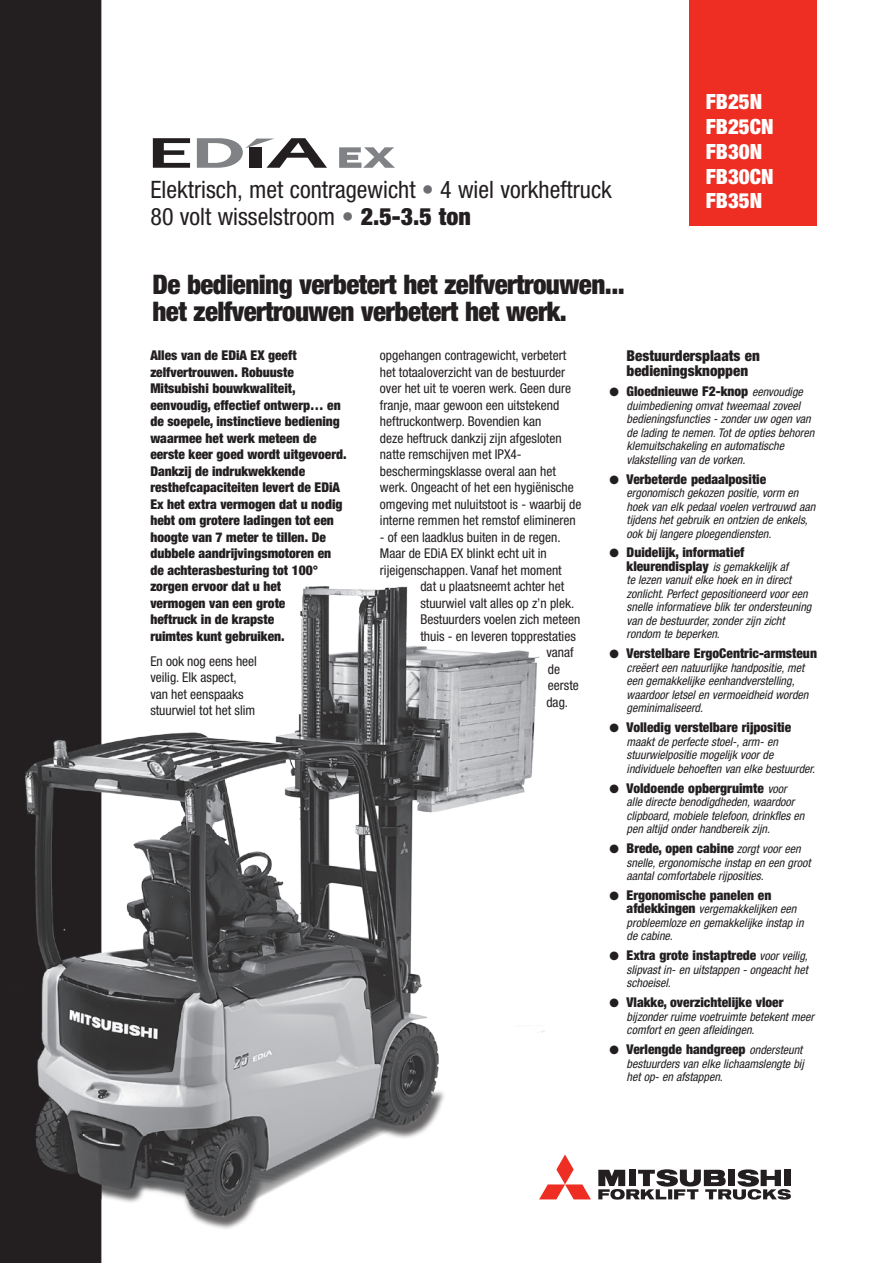
<style>
.page{position:relative;width:893px;height:1263px;background:#fff}
.page>*{position:absolute;margin:0;border:0;box-sizing:border-box;transform-origin:0 0}
.t1{font:900 condensed 27px/27px "Helvetica Neue LT Std";letter-spacing:-.02em;color:#231f20}
.t2{font:condensed 24px/27.3px "Helvetica Neue LT Std";color:#231f20}
.t3{font:900 condensed 21px/24.8px "Helvetica Neue LT Std";color:#fff;text-align:justify}
.t4{font:900 condensed 15px/15px "Helvetica Neue LT Std";color:#231f20}
.t5{font:900 condensed 13.5px/16.5px "Helvetica Neue LT Std";color:#231f20}
.t6{font:condensed 13.5px/16.5px "Helvetica Neue LT Std";color:#231f20}
.t7{font:italic condensed 12px/13.5px "Helvetica Neue LT Std";color:#231f20}
.s1{color:#6c6d70}
.s2{font-weight:900;color:#6c6d70}
.s3{font-weight:900}
.s4{font-weight:400;font-style:italic;font-size:12px}
.s5{font-weight:900;font-style:normal;font-size:13.5px}
</style>
<div class="page">
<svg style="left:544px;top:1154px;width:47px;height:45px"></svg>
<svg style="left:598px;top:1169px;width:193px;height:30px"></svg>
<div style="left:689px;top:0;width:127px;height:225px;background:#ee2e22"></div>
<img style="left:0;top:0;width:544px;height:1263px">
<h2 class="t2" style="left:151px;top:176px;width:463px">Elektrisch, met contragewicht <span class="s1">•</span> 4 wiel vorkheftruck<br>80 volt wisselstroom <span class="s2">•</span> <span class="s3">2.5-3.5 ton</span></h2>
<h1 class="t1" style="left:152px;top:270px;width:474px">De bediening verbetert het zelfvertrouwen... het zelfvertrouwen verbetert het werk.</h1>
<h3 class="t3" style="left:706px;top:89px;width:69px;text-align:left">FB25N<br>FB25CN<br>FB30N<br>FB30CN<br>FB35N</h3>
<h3 class="t3" style="left:706px;top:139px;width:82px">P V20N2<br>P V20 D P F25N2</h3>
<p class="t5" style="left:150px;top:347px;width:198px">Alles van de EDiA EX geeft zelfvertrouwen. Robuuste<br>Mitsubishi bouwkwaliteit, eenvoudig, effectief ontwerp… en de soepele, instinctieve bediening waarmee het werk meteen de eerste keer goed wordt uitgevoerd.<br>Dankzij de indrukwekkende resthefcapaciteiten levert de EDiA<br>Ex het extra vermogen dat u nodig hebt om grotere ladingen tot een hoogte van 7 meter te tillen. De dubbele aandrijvingsmotoren en de achterasbesturing tot 100° zorgen ervoor dat u het<br>vermogen van een grote<br>heftruck in de krapste<br>ruimtes kunt gebruiken.</p>
<p class="t6" style="left:150px;top:653px;width:108px">En ook nog eens heel veilig. Elk aspect, van het eenspaaks stuurwiel tot het slim</p>
<p class="t6" style="left:380px;top:347px;width:203px">opgehangen contragewicht, verbetert het totaaloverzicht van de bestuurder over het uit te voeren werk. Geen dure franje, maar gewoon een uitstekend heftruckontwerp. Bovendien kan<br>deze heftruck dankzij zijn afgesloten natte remschijven met IPX4- beschermingsklasse overal aan het werk. Ongeacht of het een hygiënische omgeving met nuluitstoot is - waarbij de interne remmen het remstof elimineren</p>
<p class="t6" style="left:380px;top:528px;width:182px">- of een laadklus buiten in de regen.</p>
<p class="t6" style="left:380px;top:545px;width:168px">Maar de EDiA EX blinkt echt uit in</p>
<p class="t6" style="left:380px;top:561px;width:183px">rijeigenschappen. Vanaf het moment</p>
<p class="t6" style="left:420px;top:578px;width:145px">dat u plaatsneemt achter het</p>
<p class="t6" style="left:420px;top:594px;width:155px">stuurwiel valt alles op z’n plek.</p>
<p class="t6" style="left:420px;top:611px;width:161px">Bestuurders voelen zich meteen</p>
<p class="t6" style="left:420px;top:627px;width:157px">thuis - en leveren topprestaties</p>
<p class="t6" style="left:546px;top:644px;width:29px">vanaf</p>
<p class="t6" style="left:548px;top:660px;width:14px">de</p>
<p class="t6" style="left:548px;top:677px;width:32px">eerste</p>
<p class="t6" style="left:546px;top:693px;width:23px">dag.</p>
<p class="t4" style="left:627px;top:348px;width:135px">Bestuurdersplaats en bedieningsknoppen</p>
<p class="t5" style="left:610px;top:383px;width:195px">● Gloednieuwe F2-knop <span class="s4">eenvoudige</span></p>
<p class="t7" style="left:627px;top:399px;width:189px">duimbediening omvat tweemaal zoveel bedieningsfuncties - zonder uw ogen van de lading te nemen. Tot de opties behoren klemuitschakeling en automatische vlakstelling van de vorken.</p>
<p class="t5" style="left:610px;top:470px;width:158px">● Verbeterde pedaalpositie</p>
<p class="t7" style="left:627px;top:486px;width:190px">ergonomisch gekozen positie, vorm en hoek van elk pedaal voelen vertrouwd aan tijdens het gebruik en ontzien de enkels, ook bij langere ploegendiensten.</p>
<p class="t5" style="left:610px;top:544px;width:136px">● Duidelijk, informatief</p>
<p class="t7" style="left:627px;top:560px;width:186px"><span class="s5">kleurendisplay</span> is gemakkelijk af<br>te lezen vanuit elke hoek en in direct zonlicht. Perfect gepositioneerd voor een snelle informatieve blik ter ondersteuning van de bestuurder, zonder zijn zicht rondom te beperken.</p>
<p class="t5" style="left:610px;top:645px;width:209px">● Verstelbare ErgoCentric-armsteun</p>
<p class="t7" style="left:627px;top:661px;width:183px">creëert een natuurlijke handpositie, met een gemakkelijke eenhandverstelling, waardoor letsel en vermoeidheid worden geminimaliseerd.</p>
<p class="t5" style="left:610px;top:719px;width:183px">● Volledig verstelbare rijpositie</p>
<p class="t7" style="left:627px;top:735px;width:190px">maakt de perfecte stoel-, arm- en stuurwielpositie mogelijk voor de individuele behoeften van elke bestuurder.</p>
<p class="t5" style="left:610px;top:779px;width:179px">● Voldoende opbergruimte <span class="s4">voor</span></p>
<p class="t7" style="left:627px;top:795px;width:179px">alle directe benodigdheden, waardoor clipboard, mobiele telefoon, drinkfles en pen altijd onder handbereik zijn.</p>
<p class="t5" style="left:610px;top:840px;width:193px">● Brede, open cabine <span class="s4">zorgt voor een</span></p>
<p class="t7" style="left:627px;top:856px;width:185px">snelle, ergonomische instap en een groot aantal comfortabele rijposities.</p>
<p class="t5" style="left:610px;top:887px;width:163px">● Ergonomische panelen en</p>
<p class="t7" style="left:627px;top:903px;width:178px"><span class="s5">afdekkingen</span> vergemakkelijken een probleemloze en gemakkelijke instap in de cabine.</p>
<p class="t5" style="left:610px;top:947px;width:200px">● Extra grote instaptrede <span class="s4">voor veilig,</span></p>
<p class="t7" style="left:627px;top:963px;width:183px">slipvast in- en uitstappen - ongeacht het schoeisel.</p>
<p class="t5" style="left:610px;top:994px;width:175px">● Vlakke, overzichtelijke vloer</p>
<p class="t7" style="left:627px;top:1010px;width:189px">bijzonder ruime voetruimte betekent meer comfort en geen afleidingen.</p>
<p class="t5" style="left:610px;top:1041px;width:194px">● Verlengde handgreep <span class="s4">ondersteunt</span></p>
<p class="t7" style="left:627px;top:1057px;width:179px">bestuurders van elke lichaamslengte bij het op- en afstappen.</p>
</div>
